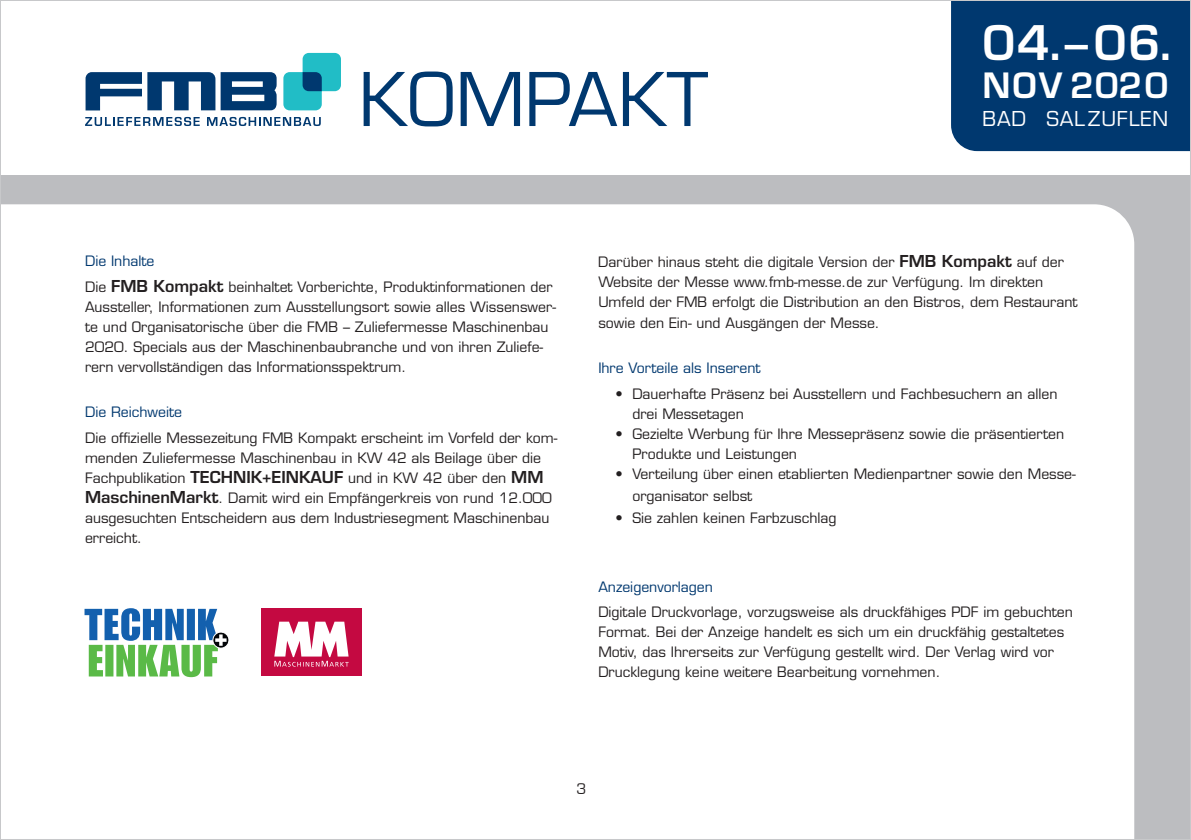
<style>
.page{position:relative;width:1191px;height:840px;background:#fff}
.page>*{position:absolute;margin:0;border:0;box-sizing:border-box;transform-origin:0 0}
.t1{font:72px "Eurostile LT Std";color:#00386f}
.t2{font:600 46.4px "Eurostile LT Std";color:#fff}
.t3{font:600 34px "Eurostile LT Std";letter-spacing:.05em;color:#fff}
.t4{font:20px "Eurostile LT Std";letter-spacing:.04em;color:#fff}
.t5{font:16px "Eurostile";color:#231f20}
.t6{font:14px/20px "Eurostile LT Std";color:#231f20}
.t7{font:14px "Eurostile LT Std";color:#00386f}
.s1{color:#00386f}
.s2{font-weight:600;font-size:16px}
</style>
<div class="page">
<div style="left:951px;top:2px;width:238px;height:149px;background:#00386f"></div>
<div style="left:0;top:176px;width:1191px;height:663px;background:#bcbdc0"></div>
<div style="left:2px;top:204px;width:1132px;height:633px;background:#fff"></div>
<div style="left:261px;top:608px;width:101px;height:68px;background:#c40941"></div>
<svg style="left:274px;top:621px;width:75px;height:45px"></svg>
<svg style="left:85px;top:608px;width:144px;height:68px;background:#86b9ae"></svg>
<svg style="left:283px;top:53px;width:58px;height:57px"></svg>
<svg style="left:86px;top:72px;width:129px;height:38px"></svg>
<svg style="left:221px;top:72px;width:56px;height:38px"></svg>
<svg style="left:85px;top:117px;width:115px;height:9px"></svg>
<svg style="left:207px;top:117px;width:114px;height:9px"></svg>
<h1 class="t1" style="left:358px;top:56px;width:351px">KOMPAKT</h1>
<h2 class="t2" style="left:982px;top:14px;width:194px">04.–06.</h2>
<h3 class="t3" style="left:982px;top:64px;width:187px">NOV 2020</h3>
<h3 class="t4" style="left:982px;top:107px;width:187px">BAD SALZUFLEN</h3>
<p class="t6" style="left:85px;top:248px;width:469px;line-height:25.6px"><span class="s1">Die Inhalte<br></span>Die <span class="s2">FMB Kompakt</span> beinhaltet Vorberichte, Produktinformationen der</p>
<p class="t6" style="left:85px;top:296px;width:472px">Aussteller, Informationen zum Ausstellungsort sowie alles Wissenswer&shy;te und Organisatorische über die FMB – Zuliefermesse Maschinenbau 2020. Specials aus der Maschinenbaubranche und von ihren Zuliefe&shy;rern vervollständigen das Informationsspektrum.</p>
<p class="t7" style="left:85px;top:403px;width:99px">Die Reichweite</p>
<p class="t6" style="left:85px;top:428px;width:474px">Die offizielle Messezeitung FMB Kompakt erscheint im Vorfeld der kom&shy;menden Zuliefermesse Maschinenbau in KW 42 als Beilage über die Fachpublikation <span class="s2">TECHNIK+EINKAUF</span> und in KW 42 über den <span class="s2">MM MaschinenMarkt</span>. Damit wird ein Empfängerkreis von rund 12.000 ausgesuchten Entscheidern aus dem Industriesegment Maschinenbau erreicht.</p>
<p class="t6" style="left:598px;top:252px;width:481px">Darüber hinaus steht die digitale Version der <span class="s2">FMB Kompakt</span> auf der Website der Messe www.fmb-messe.de zur Verfügung. Im direkten Umfeld der FMB erfolgt die Distribution an den Bistros, dem Restaurant sowie den Ein- und Ausgängen der Messe.</p>
<p class="t7" style="left:598px;top:359px;width:164px">Ihre Vorteile als Inserent</p>
<p class="t6" style="left:632px;top:383px;width:427px;text-indent:-17px">• Dauerhafte Präsenz bei Ausstellern und Fachbesuchern an allen drei Messetagen</p>
<p class="t6" style="left:632px;top:423px;width:433px;text-indent:-17px">• Gezielte Werbung für Ihre Messepräsenz sowie die präsentierten<br>Produkte und Leistungen</p>
<p class="t6" style="left:632px;top:462px;width:445px;line-height:22px;text-indent:-17px">• Verteilung über einen etablierten Medienpartner sowie den Messe&shy;organisator selbst</p>
<p class="t6" style="left:615px;top:507px;width:223px">• Sie zahlen keinen Farbzuschlag</p>
<p class="t7" style="left:598px;top:577px;width:116px">Anzeigenvorlagen</p>
<p class="t6" style="left:598px;top:601px;width:476px">Digitale Druckvorlage, vorzugsweise als druckfähiges PDF im gebuchten Format. Bei der Anzeige handelt es sich um ein druckfähig gestaltetes Motiv, das Ihrerseits zur Verfügung gestellt wird. Der Verlag wird vor Drucklegung keine weitere Bearbeitung vornehmen.</p>
<p class="t5" style="left:576px;top:779px;width:11px">3</p>
</div>
